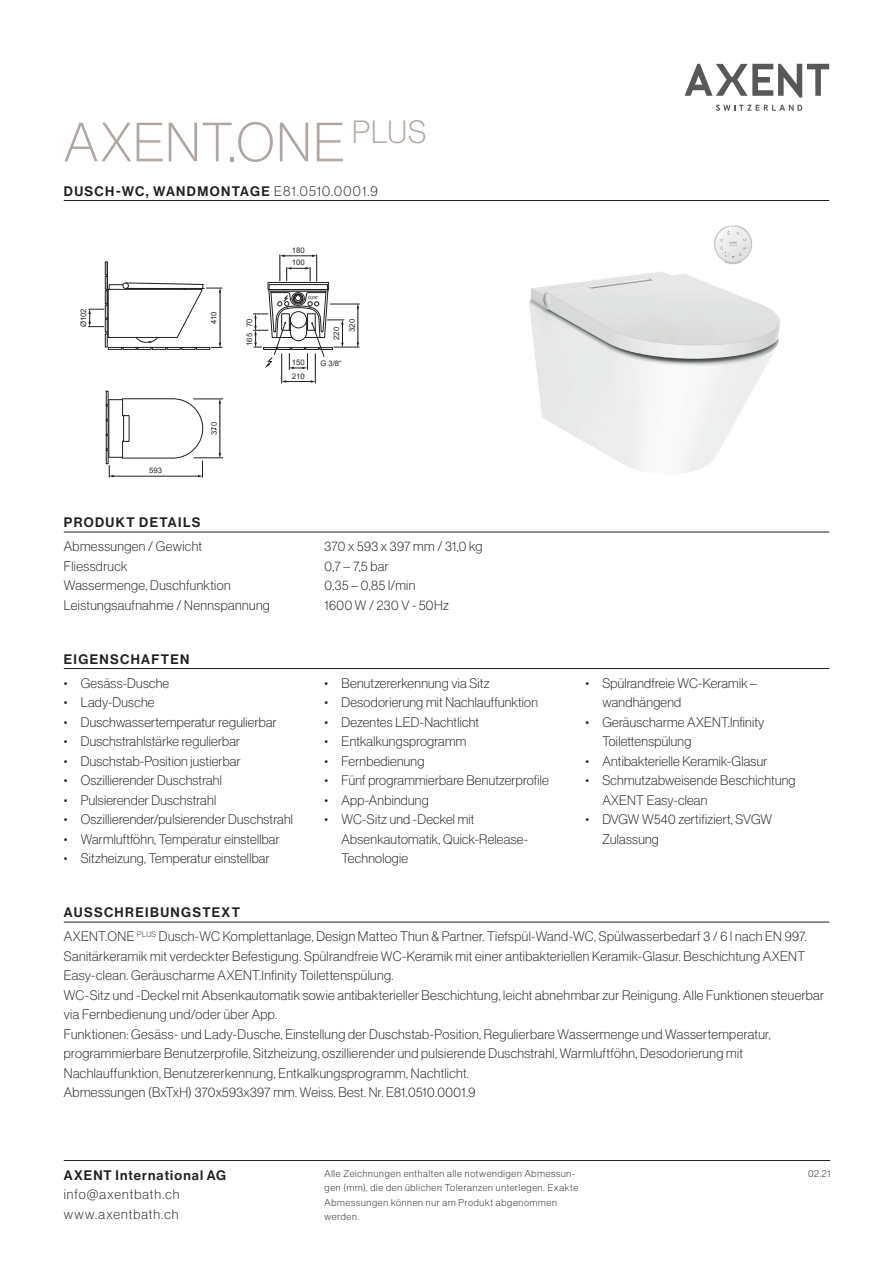
<style>
.page{position:relative;width:893px;height:1263px;background:#fff}
.page>*{position:absolute;margin:0;border:0;box-sizing:border-box;transform-origin:0 0}
.t1{font:54px "N Haas Grotesk DS Pro 35 X Lt";letter-spacing:.03em;color:#b2a6a1}
.t2{font:13.5px/19.5px "N Haas Grotesk DS Pro 35 X Lt";letter-spacing:.02em;color:#231f20}
.t3{font:13.5px "N Haas Grotesk DS Pro 65 Md";letter-spacing:.095em;color:#231f20}
.t4{font:13.5px/19.5px "N Haas Grotesk DS Pro 35 X Lt";letter-spacing:.07em;color:#231f20}
.t5{font:9.75px/14.5px "N Haas Grotesk DS Pro 35 X Lt";letter-spacing:.08em;color:#231f20}
.t6{font:7.65px "Arial";color:#231f20}
.t7{font:4.2px "Arial";color:#231f20}
.s1{font-family:"N Haas Grotesk DS Pro 35 X Lt"}
</style>
<div class="page">
<svg style="left:685px;top:64px;width:144px;height:34px"></svg>
<svg style="left:716px;top:105px;width:86px;height:6px"></svg>
<hr style="left:64px;top:1160px;width:766px;height:1px;background:#231f20">
<img style="left:529px;top:225px;width:251px;height:248px">
<hr style="left:123px;top:458px;width:50px;height:1px;background:#231f20">
<hr style="left:123px;top:398px;width:50px;height:1px;background:#231f20">
<div style="left:269px;top:284px;width:59px;height:6px;border:1px solid #231f20"></div>
<div style="left:268px;top:282px;width:61px;height:8px;border:1px solid #231f20"></div>
<svg style="left:282px;top:380px;width:33px;height:3px"></svg>
<hr style="left:315px;top:353px;width:1px;height:30px;background:#231f20">
<hr style="left:281px;top:353px;width:1px;height:30px;background:#231f20">
<hr style="left:113px;top:476px;width:86px;height:1px;background:#231f20">
<svg style="left:172px;top:398px;width:51px;height:79px"></svg>
<svg style="left:106px;top:391px;width:18px;height:86px"></svg>
<svg style="left:88px;top:262px;width:134px;height:88px"></svg>
<svg style="left:280px;top:255px;width:37px;height:26px"></svg>
<svg style="left:253px;top:289px;width:106px;height:81px"></svg>
<hr style="left:64px;top:532px;width:765px;height:1px;background:#231f20">
<hr style="left:64px;top:668px;width:765px;height:1px;background:#231f20">
<hr style="left:64px;top:922px;width:765px;height:1px;background:#231f20">
<hr style="left:64px;top:200px;width:765px;height:1px;background:#231f20">
<h1 class="t1" style="left:64px;top:112px;width:364px">AXENT.ONE <sup>PLUS</sup></h1>
<p class="t3" style="left:64px;top:183px;width:315px">DUSCH-WC, WANDMONTAGE <span class="s1">E81.0510.0001.9</span></p>
<p class="t6" style="left:292px;top:245px;width:14px">180</p>
<p class="t6" style="left:292px;top:257px;width:14px">100</p>
<p class="t6" style="left:78px;top:327px;width:20px;rotate:-90deg">Ø102</p>
<p class="t6" style="left:149px;top:465px;width:14px">593</p>
<p class="t6" style="left:209px;top:324px;width:14px;rotate:-90deg">410</p>
<p class="t6" style="left:244px;top:346px;width:29px;rotate:-90deg">165 70</p>
<p class="t6" style="left:209px;top:435px;width:14px;rotate:-90deg">370</p>
<p class="t3" style="left:64px;top:515px;width:138px">PRODUKT DETAILS</p>
<p class="t2" style="left:64px;top:537px;width:208px">Abmessungen / Gewicht<br>Fliessdruck<br>Wassermenge, Duschfunktion<br>Leistungsaufnahme / Nennspannung</p>
<p class="t7" style="left:308px;top:295px;width:12px">G3/8“</p>
<p class="t6" style="left:331px;top:340px;width:14px;rotate:-90deg">220</p>
<p class="t6" style="left:347px;top:332px;width:14px;rotate:-90deg">320</p>
<p class="t6" style="left:292px;top:357px;width:14px">150</p>
<p class="t6" style="left:320px;top:358px;width:23px">G 3/8“</p>
<p class="t6" style="left:292px;top:371px;width:14px">210</p>
<p class="t2" style="left:325px;top:537px;width:159px">370 x 593 x 397 mm / 31,0 kg<br>0,7 – 7,5 bar<br>0,35 – 0,85 l/min<br>1600 W / 230 V - 50Hz</p>
<p class="t3" style="left:64px;top:651px;width:127px">EIGENSCHAFTEN</p>
<p class="t2" style="left:64px;top:673px;width:107px">• Gesäss-Dusche</p>
<p class="t2" style="left:64px;top:693px;width:92px">• Lady-Dusche</p>
<p class="t2" style="left:64px;top:712px;width:214px">• Duschwassertemperatur regulierbar</p>
<p class="t2" style="left:64px;top:732px;width:178px">• Duschstrahlstärke regulierbar</p>
<p class="t2" style="left:64px;top:751px;width:178px">• Duschstab-Position justierbar</p>
<p class="t2" style="left:64px;top:771px;width:160px">• Oszillierender Duschstrahl</p>
<p class="t2" style="left:64px;top:790px;width:154px">• Pulsierender Duschstrahl</p>
<p class="t2" style="left:64px;top:810px;width:231px">• Oszillierender/pulsierender Duschstrahl</p>
<p class="t2" style="left:64px;top:829px;width:217px">• Warmluftföhn, Temperatur einstellbar</p>
<p class="t2" style="left:64px;top:849px;width:207px">• Sitzheizung, Temperatur einstellbar</p>
<p class="t2" style="left:325px;top:673px;width:166px">• Benutzererkennung via Sitz</p>
<p class="t2" style="left:325px;top:693px;width:215px">• Desodorierung mit Nachlauffunktion</p>
<p class="t2" style="left:325px;top:712px;width:156px">• Dezentes LED-Nachtlicht</p>
<p class="t2" style="left:325px;top:732px;width:143px">• Entkalkungsprogramm</p>
<p class="t2" style="left:325px;top:751px;width:101px">• Fernbedienung</p>
<p class="t2" style="left:325px;top:771px;width:226px">• Fünf programmierbare Benutzerprofile</p>
<p class="t2" style="left:325px;top:790px;width:106px">• App-Anbindung</p>
<p class="t2" style="left:342px;top:810px;width:188px;text-indent:-17px">• WC-Sitz und -Deckel mit<br>Absenkautomatik, Quick-Release-<br>Technologie</p>
<p class="t2" style="left:602px;top:673px;width:156px;text-indent:-17px">• Spülrandfreie WC-Keramik – wandhängend</p>
<p class="t2" style="left:602px;top:712px;width:163px;text-indent:-17px">• Geräuscharme AXENT.Infinity<br>Toilettenspülung</p>
<p class="t2" style="left:585px;top:751px;width:183px">• Antibakterielle Keramik-Glasur</p>
<p class="t2" style="left:602px;top:771px;width:195px;text-indent:-17px">• Schmutzabweisende Beschichtung<br>AXENT Easy-clean</p>
<p class="t2" style="left:602px;top:810px;width:171px;text-indent:-17px">• DVGW W540 zertifiziert, SVGW<br>Zulassung</p>
<p class="t3" style="left:64px;top:905px;width:178px">AUSSCHREIBUNGSTEXT</p>
<p class="t2" style="left:64px;top:927px;width:762px">AXENT.ONE <sup>PLUS</sup> Dusch-WC Komplettanlage, Design Matteo Thun &amp; Partner. Tiefspül-Wand-WC, Spülwasserbedarf 3 / 6 l nach EN 997.<br>Sanitärkeramik mit verdeckter Befestigung. Spülrandfreie WC-Keramik mit einer antibakteriellen Keramik-Glasur. Beschichtung AXENT Easy-clean. Geräuscharme AXENT.Infinity Toilettenspülung.<br>WC-Sitz und -Deckel mit Absenkautomatik sowie antibakterieller Beschichtung, leicht abnehmbar zur Reinigung. Alle Funktionen steuerbar via Fernbedienung und/oder über App.<br>Funktionen: Gesäss- und Lady-Dusche, Einstellung der Duschstab-Position, Regulierbare Wassermenge und Wassertemperatur, programmierbare Benutzerprofile, Sitzheizung, oszillierender und pulsierende Duschstrahl, Warmluftföhn, Desodorierung mit Nachlauffunktion, Benutzererkennung, Entkalkungsprogramm, Nachtlicht.<br>Abmessungen (BxTxH) 370x593x397 mm. Weiss. Best. Nr. E81.0510.0001.9</p>
<p class="t3" style="left:64px;top:1167px;width:164px">AXENT International AG</p>
<p class="t4" style="left:64px;top:1185px;width:117px">info@axentbath.ch www.axentbath.ch</p>
<p class="t5" style="left:325px;top:1166px;width:255px">Alle Zeichnungen enthalten alle notwendigen Abmessun&shy;gen (mm), die den üblichen Toleranzen unterlegen. Exakte Abmessungen können nur am Produkt abgenommen werden.</p>
<p class="t5" style="left:808px;top:1166px;width:24px">02.21</p>
</div>
